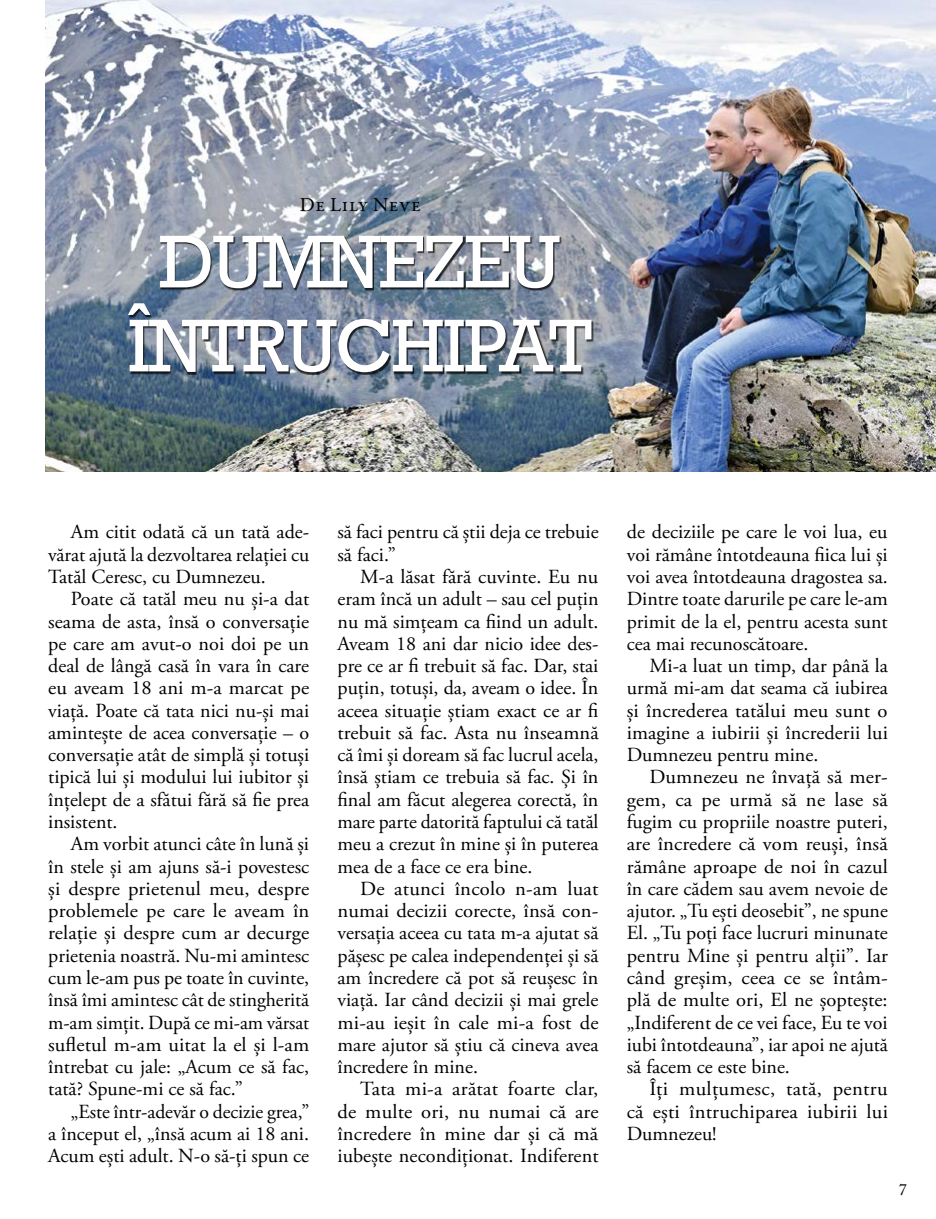
<style>
.page{position:relative;width:936px;height:1219px;background:#fff}
.page>*{position:absolute;margin:0;border:0;box-sizing:border-box;transform-origin:0 0}
.t1{font:76px/84px "Rockwell Std";letter-spacing:-.03em;color:#fff;text-align:center}
.t2{font:20px/22.2px "Adobe Garamond Pro";color:#000;text-align:justify}
.t3{font:20px "Garamond Premr Pro";letter-spacing:.025em;color:#000}
.t4{font:16px "Adobe Caslon Pro";color:#000}
</style>
<div class="page">
<img style="left:45px;top:0;width:890px;height:472px">
<div style="left:129px;top:237px;width:464px;height:137px;background:#000;opacity:.75"></div>
<p class="t3" style="left:300px;top:192px;width:122px">De Lily Neve</p>
<h1 class="t1" style="left:127px;top:219px;width:466px">DUMNEZEU<br>ÎNTRUCHIPAT</h1>
<p class="t2" style="left:48px;top:522px;width:262px;text-indent:23px">Am citit odată că un tată ade‑ vărat ajută la dezvoltarea relaţiei cu Tatăl Ceresc, cu Dumnezeu.</p>
<p class="t2" style="left:48px;top:588px;width:262px;text-indent:23px">Poate că tatăl meu nu şi‑a dat seama de asta, însă o conversaţie pe care am avut‑o noi doi pe un deal de lângă casă în vara în care eu aveam 18 ani m‑a marcat pe viaţă. Poate că tata nici nu‑şi mai aminteşte de acea conversaţie – o conversaţie atât de simplă şi totuşi tipică lui şi modului lui iubitor şi înţelept de a sfătui fără să fie prea insistent.</p>
<p class="t2" style="left:48px;top:834px;width:262px;text-indent:23px">Am vorbit atunci câte în lună şi în stele şi am ajuns să‑i povestesc şi despre prietenul meu, despre problemele pe care le aveam în relaţie şi despre cum ar decurge prietenia noastră. Nu‑mi amintesc cum le‑am pus pe toate în cuvinte, însă îmi amintesc cât de stingherită m‑am simţit. După ce mi‑am vărsat sufletul m‑am uitat la el şi l‑am întrebat cu jale: „Acum ce să fac, tată? Spune‑mi ce să fac.”</p>
<p class="t2" style="left:48px;top:1101px;width:262px;text-indent:23px">„Este într‑adevăr o decizie grea,” a început el, „însă acum ai 18 ani.<br>Acum eşti adult. N‑o să‑ţi spun ce</p>
<p class="t2" style="left:337px;top:522px;width:262px">să faci pentru că ştii deja ce trebuie să faci.”</p>
<p class="t2" style="left:337px;top:566px;width:262px;text-indent:23px">M‑a lăsat fără cuvinte. Eu nu eram încă un adult – sau cel puţin nu mă simţeam ca fiind un adult.<br>Aveam 18 ani dar nicio idee des‑ pre ce ar fi trebuit să fac. Dar, stai puţin, totuşi, da, aveam o idee. În aceea situaţie ştiam exact ce ar fi trebuit să fac. Asta nu înseamnă că îmi şi doream să fac lucrul acela, însă ştiam ce trebuia să fac. Şi în final am făcut alegerea corectă, în mare parte datorită faptului că tatăl meu a crezut în mine şi în puterea mea de a face ce era bine.</p>
<p class="t2" style="left:337px;top:878px;width:262px;text-indent:23px">De atunci încolo n‑am luat numai decizii corecte, însă con‑ versaţia aceea cu tata m‑a ajutat să păşesc pe calea independenţei şi să am încredere că pot să reuşesc în viaţă. Iar când decizii şi mai grele mi‑au ieşit în cale mi‑a fost de mare ajutor să ştiu că cineva avea încredere în mine.</p>
<p class="t2" style="left:337px;top:1079px;width:262px;text-indent:23px">Tata mi‑a arătat foarte clar, de multe ori, nu numai că are încredere în mine dar şi că mă iubeşte necondiţionat. Indiferent</p>
<p class="t2" style="left:626px;top:522px;width:262px">de deciziile pe care le voi lua, eu voi rămâne întotdeauna fiica lui şi voi avea întotdeauna dragostea sa.<br>Dintre toate darurile pe care le‑am primit de la el, pentru acesta sunt cea mai recunoscătoare.</p>
<p class="t2" style="left:626px;top:655px;width:262px;text-indent:23px">Mi‑a luat un timp, dar până la urmă mi‑am dat seama că iubirea şi încrederea tatălui meu sunt o imagine a iubirii şi încrederii lui Dumnezeu pentru mine.</p>
<p class="t2" style="left:626px;top:767px;width:262px;text-indent:23px">Dumnezeu ne învaţă să mer‑ gem, ca pe urmă să ne lase să fugim cu propriile noastre puteri, are încredere că vom reuşi, însă rămâne aproape de noi în cazul în care cădem sau avem nevoie de ajutor. „Tu eşti deosebit”, ne spune El. „Tu poţi face lucruri minunate pentru Mine şi pentru alţii”. Iar când greşim, ceea ce se întâm‑ plă de multe ori, El ne şopteşte: „Indiferent de ce vei face, Eu te voi iubi întotdeauna”, iar apoi ne ajută să facem ce este bine.</p>
<p class="t2" style="left:626px;top:1079px;width:262px;text-indent:23px">Îţi mulţumesc, tată, pentru că eşti întruchiparea iubirii lui Dumnezeu!</p>
<p class="t4" style="left:898px;top:1180px;width:9px">7</p>
</div>
